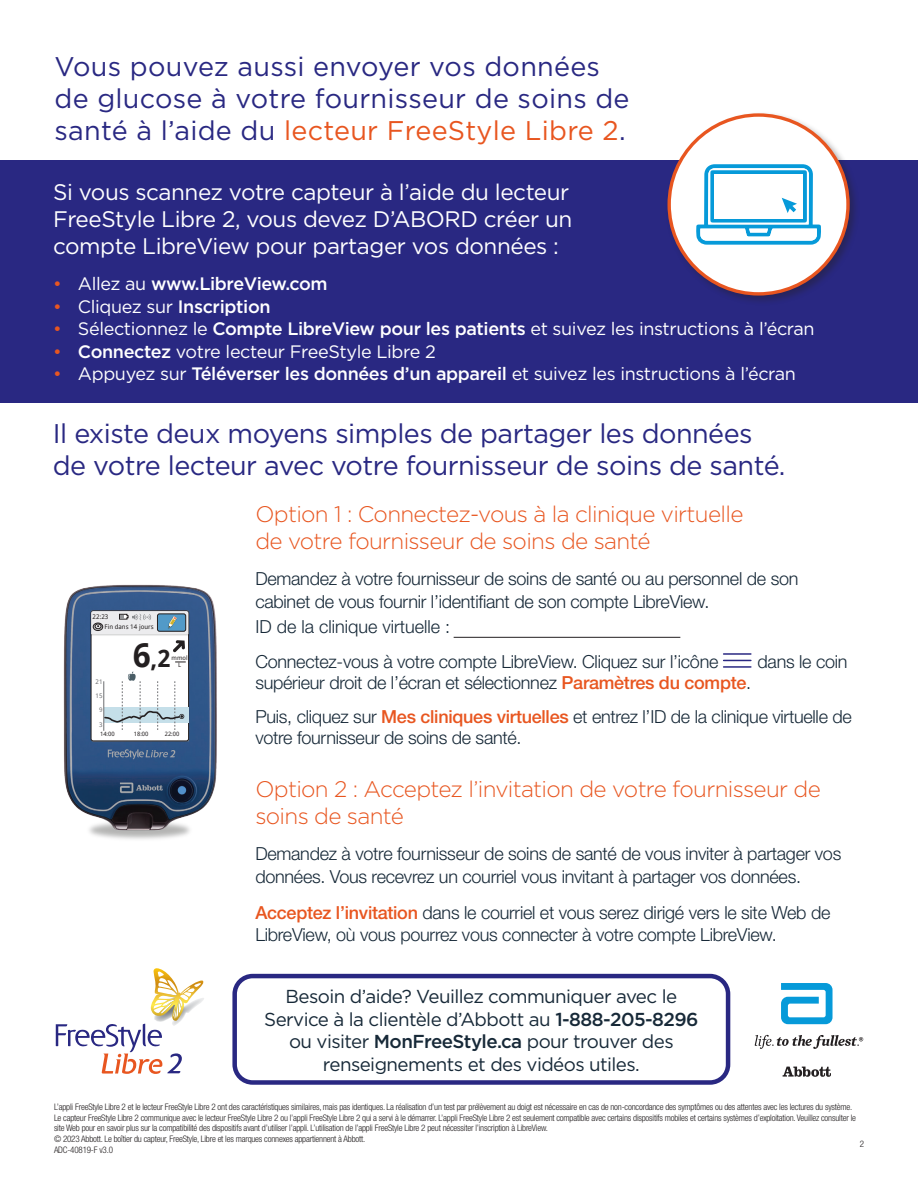
<style>
.page{position:relative;width:918px;height:1188px;background:#fff}
.page>*{position:absolute;margin:0;border:0;box-sizing:border-box;transform-origin:0 0}
.t1{font:27px/32.4px "Gotham";letter-spacing:.01em;color:#292882}
.t2{font:27px/32.4px "Gotham";letter-spacing:-.02em;color:#292882}
.t3{font:700 23.7px "Droid Sans";color:#231f20}
.subhead{font:300 22.5px/27px "Gotham";letter-spacing:-.03em;color:#e85620}
.t4{font:22.5px/27px "Gotham";letter-spacing:-.02em;color:#fff}
.t5{font:18.75px/22.5px "Gotham";letter-spacing:-.03em;color:#172938;text-align:center}
.subhead-2{font:300 18px/22.5px "Helvetica Neue LT Std";letter-spacing:-.015em;color:#172938}
.t6{font:18px "Gotham";letter-spacing:-.02em;color:#fff}
.t7{font:500 18px "Gotham";letter-spacing:-.02em;color:#fff}
.t8{font:300 condensed 9px/10.8px "Helvetica Neue LT Pro";letter-spacing:-.02em;color:#231f20}
.t9{font:6.45px "Droid Sans";color:#231f20}
.t10{font:6.3px "Droid Sans";color:#6c6d70}
.t11{font:6.15px "Droid Sans";color:#231f20}
.t12{font:5.85px "Droid Sans";color:#231f20}
.s1{color:#e85620}
.s2{font-weight:400;color:#e85620}
.s3{font-weight:400}
.s4{font-weight:500}
.s5{font-size:32.7px}
.s6{font-weight:500;color:#e85620}
</style>
<div class="page">
<div style="left:0;top:160px;width:918px;height:244px;background:#292882"></div>
<div style="left:665px;top:111px;width:195px;height:195px;background:#231f20;opacity:.4"></div>
<div style="left:669px;top:115px;width:179px;height:179px;background:#fff;border-radius:50%"></div>
<svg style="left:696px;top:164px;width:125px;height:81px"></svg>
<div style="left:232px;top:974px;width:498px;height:111px;border:4px solid #292882;border-radius:18px"></div>
<hr style="left:724px;top:653px;width:27px;height:2px;background:#292882">
<svg style="left:724px;top:660px;width:27px;height:1px"></svg>
<hr style="left:724px;top:666px;width:27px;height:2px;background:#292882">
<hr style="left:454px;top:637px;width:226px;height:1px;background:#231f20">
<svg style="left:781px;top:983px;width:52px;height:41px"></svg>
<svg style="left:783px;top:1067px;width:48px;height:10px"></svg>
<svg style="left:755px;top:1035px;width:108px;height:14px"></svg>
<img style="left:63px;top:584px;width:154px;height:255px">
<div style="left:91px;top:611px;width:98px;height:130px;background:#fff;border-radius:2px"></div>
<div style="left:91px;top:611px;width:98px;height:130px;border:1px solid #231f20;border-radius:2px"></div>
<img style="left:89px;top:610px;width:101px;height:26px">
<svg style="left:173px;top:640px;width:12px;height:12px"></svg>
<div style="left:104px;top:707px;width:84px;height:15px;background:#c5dfe9"></div>
<svg style="left:103px;top:671px;width:81px;height:60px"></svg>
<svg style="left:91px;top:611px;width:97px;height:23px;background:#bdcad2"></svg>
<svg style="left:56px;top:968px;width:148px;height:106px"></svg>
<p class="t1" style="left:55px;top:49px;width:577px">Vous pouvez aussi envoyer vos données de glucose à votre fournisseur de soins de santé à l’aide du <span class="s1">lecteur FreeStyle Libre 2</span>.</p>
<p class="t4" style="left:53px;top:178px;width:521px">Si vous scannez votre capteur à l’aide du lecteur<br>FreeStyle Libre 2, vous devez D’ABORD créer un compte LibreView pour partager vos données :</p>
<p class="t7" style="left:53px;top:272px;width:276px"><span class="s2">•</span> <span class="s3">Allez au</span> www.LibreView.com</p>
<p class="t7" style="left:53px;top:295px;width:219px"><span class="s2">•</span> <span class="s3">Cliquez sur</span> Inscription</p>
<p class="t6" style="left:53px;top:318px;width:763px"><span class="s1">•</span> Sélectionnez le <span class="s4">Compte LibreView pour les patients</span> et suivez les instructions à l’écran</p>
<p class="t6" style="left:53px;top:340px;width:384px"><span class="s1">•</span> <span class="s4">Connectez</span> votre lecteur FreeStyle Libre 2</p>
<p class="t6" style="left:53px;top:363px;width:744px"><span class="s1">•</span> Appuyez sur <span class="s4">Téléverser les données d’un appareil</span> et suivez les instructions à l’écran</p>
<p class="t2" style="left:53px;top:417px;width:734px">Il existe deux moyens simples de partager les données de votre lecteur avec votre fournisseur de soins de santé.</p>
<p class="t9" style="left:93px;top:612px;width:17px">22:23</p>
<p class="t9" style="left:105px;top:622px;width:51px">Fin dans 14 jours</p>
<p class="t3" style="left:133px;top:642px;width:39px"><span class="s5">6</span>,2</p>
<p class="t11" style="left:172px;top:653px;width:18px">mmol</p>
<p class="t11" style="left:178px;top:661px;width:5px">L</p>
<p class="t10" style="left:96px;top:677px;width:8px">21</p>
<p class="t10" style="left:96px;top:691px;width:8px">15</p>
<p class="t10" style="left:99px;top:706px;width:5px">9</p>
<p class="t10" style="left:99px;top:720px;width:5px">3</p>
<p class="t12" style="left:100px;top:729px;width:16px">14:00</p>
<p class="t12" style="left:134px;top:729px;width:16px">18:00</p>
<p class="t12" style="left:165px;top:729px;width:16px">22:00</p>
<p class="subhead" style="left:255px;top:500px;width:490px">Option 1 : Connectez-vous à la clinique virtuelle de votre fournisseur de soins de santé</p>
<p class="subhead-2" style="left:255px;top:567px;width:545px">Demandez à votre fournisseur de soins de santé ou au personnel de son cabinet de vous fournir l’identifiant de son compte LibreView.</p>
<p class="subhead-2" style="left:255px;top:615px;width:196px">ID de la clinique virtuelle :</p>
<p class="subhead-2" style="left:255px;top:650px;width:465px">Connectez-vous à votre compte LibreView. Cliquez sur l’icône</p>
<p class="subhead-2" style="left:758px;top:650px;width:92px">dans le coin</p>
<p class="subhead-2" style="left:255px;top:671px;width:497px">supérieur droit de l’écran et sélectionnez <span class="s6">Paramètres du compte</span>.</p>
<p class="subhead-2" style="left:255px;top:706px;width:598px;line-height:21px">Puis, cliquez sur <span class="s6">Mes cliniques virtuelles</span> et entrez l’ID de la clinique virtuelle de votre fournisseur de soins de santé.</p>
<p class="subhead" style="left:255px;top:775px;width:567px">Option 2 : Acceptez l’invitation de votre fournisseur de soins de santé</p>
<p class="subhead-2" style="left:255px;top:842px;width:587px">Demandez à votre fournisseur de soins de santé de vous inviter à partager vos données. Vous recevrez un courriel vous invitant à partager vos données.</p>
<p class="subhead-2" style="left:255px;top:901px;width:577px"><span class="s6">Acceptez l’invitation</span> dans le courriel et vous serez dirigé vers le site Web de<br>LibreView, où vous pourrez vous connecter à votre compte LibreView.</p>
<p class="t5" style="left:264px;top:985px;width:436px">Besoin d’aide? Veuillez communiquer avec le Service à la clientèle d’Abbott au <span class="s4">1-888-205-8296 </span>ou visiter <span class="s4">MonFreeStyle.ca</span> pour trouver des renseignements et des vidéos utiles.</p>
<p class="t8" style="left:54px;top:1101px;width:803px">L’appli FreeStyle Libre 2 et le lecteur FreeStyle Libre 2 ont des caractéristiques similaires, mais pas identiques. La réalisation d’un test par prélèvement au doigt est nécessaire en cas de non-concordance des symptômes ou des attentes avec les lectures du système.<br>Le capteur FreeStyle Libre 2 communique avec le lecteur FreeStyle Libre 2 ou l’appli FreeStyle Libre 2 qui a servi à le démarrer. L’appli FreeStyle Libre 2 est seulement compatible avec certains dispositifs mobiles et certains systèmes d’exploitation. Veuillez consulter le site Web pour en savoir plus sur la compatibilité des dispositifs avant d’utiliser l’appli. L’utilisation de l’appli FreeStyle Libre 2 peut nécessiter l’inscription à LibreView.</p>
<p class="t8" style="left:54px;top:1134px;width:313px">© 2023 Abbott. Le boîtier du capteur, FreeStyle, Libre et les marques connexes appartiennent à Abbott.</p>
<p class="t8" style="left:54px;top:1144px;width:61px">ADC-40819-F v3.0</p>
<p class="t8" style="left:860px;top:1138px;width:6px">2</p>
</div>
